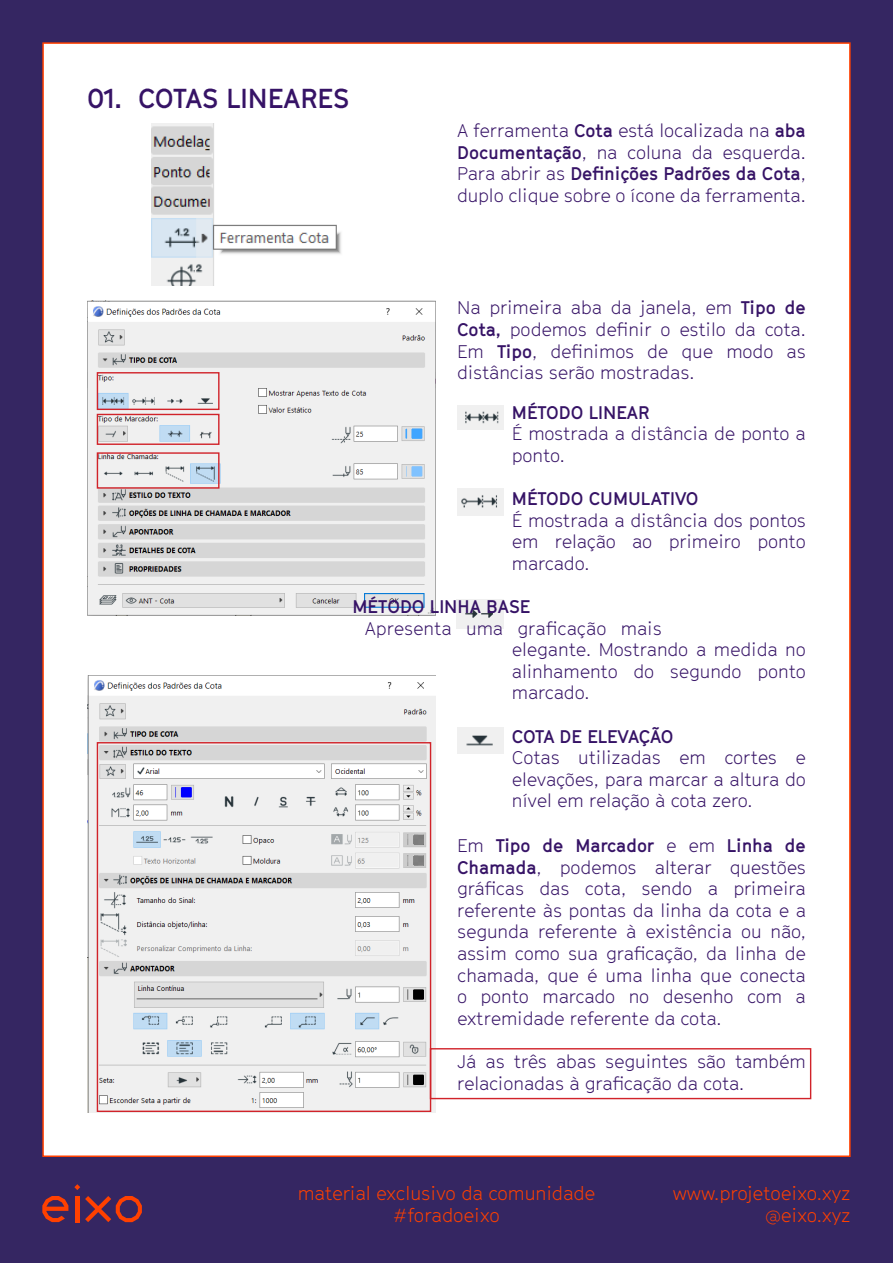
<style>
.page{position:relative;width:893px;height:1263px;background:#fff}
.page>*{position:absolute;margin:0;border:0;box-sizing:border-box;transform-origin:0 0}
.t1{font:700 27px "GT Cinetype";color:#361366}
.t2{font:300 18.6px/22.4px "GT Cinetype";color:#ff4000;text-align:right}
.t3{font:300 18px/21.6px "GT Cinetype";color:#361366;text-align:justify}
.t4{font:700 18px "GT Cinetype";color:#361366}
.t5{font:700 18px "GT Cinetype";letter-spacing:-.02em;color:#361366}
.s1{font-weight:700}
</style>
<div class="page">
<div style="left:0;top:0;width:42px;height:1263px;background:#352662"></div>
<div style="left:851px;top:0;width:42px;height:1263px;background:#352662"></div>
<div style="left:31px;top:0;width:862px;height:42px;background:#352662"></div>
<div style="left:31px;top:1157px;width:862px;height:106px;background:#352662"></div>
<img style="left:151px;top:123px;width:190px;height:162px">
<img style="left:87px;top:301px;width:349px;height:315px">
<img style="left:87px;top:676px;width:349px;height:436px">
<img style="left:457px;top:405px;width:46px;height:24px">
<img style="left:457px;top:489px;width:46px;height:26px">
<img style="left:457px;top:600px;width:46px;height:29px">
<img style="left:457px;top:728px;width:46px;height:25px">
<div style="left:97px;top:372px;width:123px;height:38px;border:1px solid #d1232a"></div>
<div style="left:97px;top:414px;width:123px;height:31px;border:1px solid #d1232a"></div>
<div style="left:97px;top:452px;width:123px;height:37px;border:1px solid #d1232a"></div>
<div style="left:97px;top:742px;width:334px;height:370px;border:1px solid #d1232a"></div>
<div style="left:430px;top:1048px;width:381px;height:51px;border:1px solid #d1232a"></div>
<svg style="left:42px;top:1196px;width:26px;height:26px"></svg>
<svg style="left:74px;top:1184px;width:6px;height:6px"></svg>
<hr style="left:75px;top:1196px;width:4px;height:26px;background:#ff4000">
<svg style="left:85px;top:1196px;width:57px;height:26px"></svg>
<p class="t1" style="left:87px;top:82px;width:264px">01. COTAS LINEARES</p>
<p class="t3" style="left:457px;top:120px;width:350px">A ferramenta <span class="s1">Cota</span> está localizada na <span class="s1">aba Documentação</span>, na coluna da esquerda.<br>Para abrir as <span class="s1">Defnições Padrões da Cota</span>, duplo clique sobre o ícone da ferramenta.</p>
<p class="t3" style="left:457px;top:297px;width:350px">Na primeira aba da janela, em <span class="s1">Tipo de Cota,</span> podemos defnir o estilo da cota.<br>Em <span class="s1">Tipo</span>, defnimos de que modo as distâncias serão mostradas.</p>
<p class="t4" style="left:512px;top:401px;width:139px">MÉTODO LINEAR</p>
<p class="t3" style="left:512px;top:423px;width:295px">É mostrada a distância de ponto a ponto.</p>
<p class="t4" style="left:512px;top:488px;width:188px">MÉTODO CUMULATIVO</p>
<p class="t3" style="left:512px;top:509px;width:295px">É mostrada a distância dos pontos em relação ao primeiro ponto marcado.</p>
<p class="t4" style="left:352px;top:596px;width:179px">MÉTODO LINHA BASE</p>
<p class="t3" style="left:512px;top:617px;width:295px;text-align:left;text-indent:-147px">Apresenta uma grafcação mais<br>elegante. Mostrando a medida no alinhamento do segundo ponto marcado.</p>
<p class="t5" style="left:512px;top:725px;width:163px">COTA DE ELEVAÇÃO</p>
<p class="t3" style="left:512px;top:747px;width:295px">Cotas utilizadas em cortes e elevações, para marcar a altura do nível em relação à cota zero.</p>
<p class="t3" style="left:457px;top:835px;width:350px">Em <span class="s1">Tipo de Marcador</span> e em <span class="s1">Linha de Chamada</span>, podemos alterar questões gráfcas das cota, sendo a primeira referente às pontas da linha da cota e a segunda referente à existência ou não, assim como sua grafcação, da linha de chamada, que é uma linha que conecta o ponto marcado no desenho com a extremidade referente da cota.</p>
<p class="t3" style="left:457px;top:1051px;width:350px">Já as três abas seguintes são também relacionadas à grafcação da cota.</p>
<p class="t2" style="left:298px;top:1182px;width:299px;text-align:center">material exclusivo da comunidade #foradoeixo</p>
<p class="t2" style="left:673px;top:1182px;width:179px">www.projetoeixo.xyz @eixo.xyz</p>
</div>
